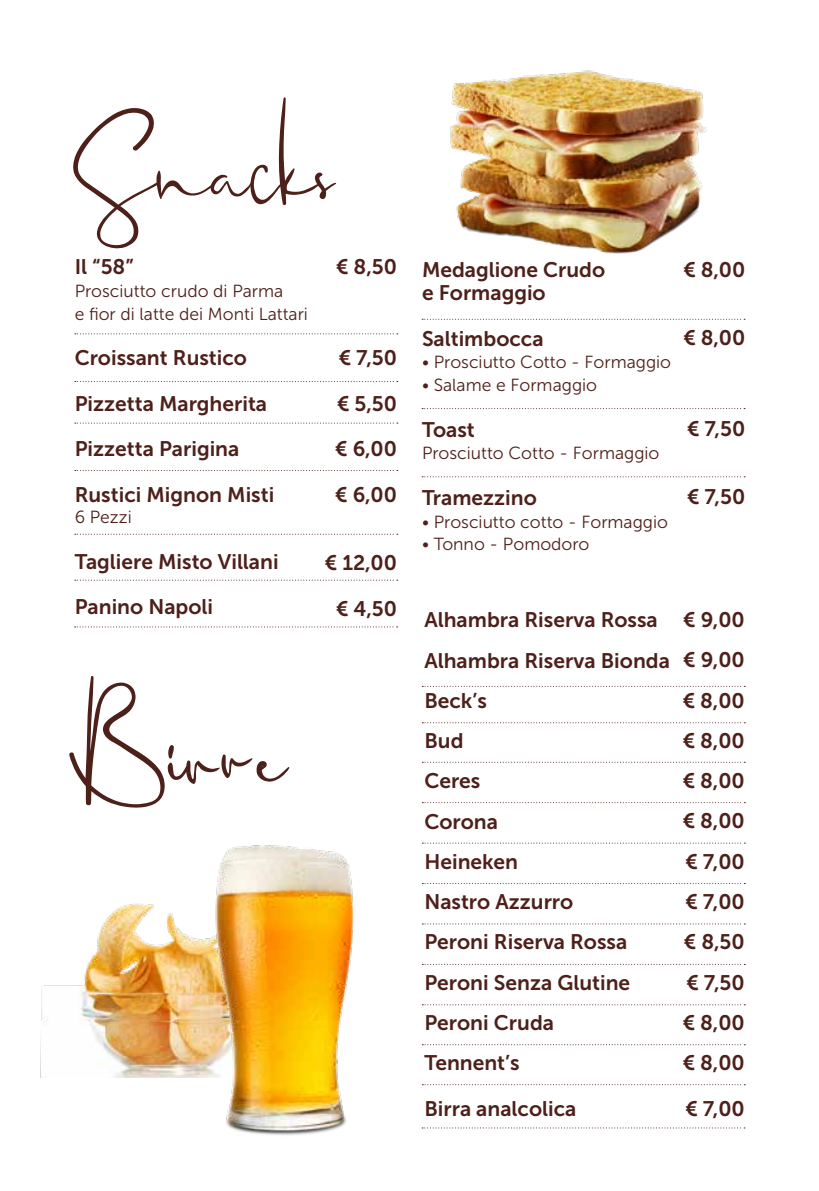
<style>
.page{position:relative;width:819px;height:1191px;background:#fff}
.page>*{position:absolute;margin:0;border:0;box-sizing:border-box;transform-origin:0 0}
.t1{font:210px "Jaceline";color:#4e201a}
.t2{font:21px/40.2px "Museo Sans 700";color:#4e201a}
.t3{font:17.5px/22.8px "Museo Sans 300";color:#4e201a}
</style>
<div class="page">
<img style="left:450px;top:70px;width:257px;height:184px">
<img style="left:40px;top:903px;width:126px;height:174px">
<svg style="left:75px;top:422px;width:323px;height:1px"></svg>
<svg style="left:75px;top:470px;width:323px;height:1px"></svg>
<svg style="left:75px;top:534px;width:323px;height:1px"></svg>
<svg style="left:75px;top:333px;width:323px;height:1px"></svg>
<svg style="left:75px;top:381px;width:323px;height:1px"></svg>
<svg style="left:422px;top:319px;width:323px;height:1px"></svg>
<img style="left:166px;top:845px;width:188px;height:290px">
<svg style="left:422px;top:686px;width:323px;height:1px"></svg>
<svg style="left:422px;top:722px;width:323px;height:1px"></svg>
<svg style="left:422px;top:762px;width:323px;height:1px"></svg>
<svg style="left:422px;top:802px;width:323px;height:1px"></svg>
<svg style="left:422px;top:842px;width:323px;height:1px"></svg>
<svg style="left:422px;top:923px;width:323px;height:1px"></svg>
<svg style="left:422px;top:964px;width:323px;height:1px"></svg>
<svg style="left:422px;top:1004px;width:323px;height:1px"></svg>
<svg style="left:422px;top:1044px;width:323px;height:1px"></svg>
<svg style="left:422px;top:883px;width:323px;height:1px"></svg>
<svg style="left:422px;top:408px;width:323px;height:1px"></svg>
<svg style="left:75px;top:580px;width:323px;height:1px"></svg>
<svg style="left:75px;top:626px;width:322px;height:1px"></svg>
<svg style="left:422px;top:476px;width:323px;height:1px"></svg>
<svg style="left:422px;top:1084px;width:323px;height:1px"></svg>
<svg style="left:422px;top:1127px;width:323px;height:1px"></svg>
<h1 class="t1" style="left:76px;top:74px;width:260px">Snacks</h1>
<p class="t2" style="left:75px;top:247px;width:61px">Il “58”</p>
<p class="t3" style="left:75px;top:280px;width:235px">Prosciutto crudo di Parma<br>e fior di latte dei Monti Lattari</p>
<p class="t2" style="left:75px;top:335px;width:201px;line-height:45.5px">Croissant Rustico<br>Pizzetta Margherita<br>Pizzetta Parigina<br>Rustici Mignon Misti</p>
<p class="t3" style="left:75px;top:506px;width:59px">6 Pezzi</p>
<p class="t2" style="left:75px;top:538px;width:205px;line-height:45.5px">Tagliere Misto Villani<br>Panino Napoli</p>
<p class="t2" style="left:336px;top:247px;width:62px">€ 8,50</p>
<p class="t2" style="left:335px;top:335px;width:63px;line-height:45.5px;text-align:justify">€ 7,50 € 5,50 € 6,00 € 6,00</p>
<p class="t2" style="left:325px;top:540px;width:74px;line-height:45.5px;text-align:center">€ 12,00 € 4,50</p>
<h1 class="t1" style="left:87px;top:658px;width:202px">Birre</h1>
<p class="t2" style="left:422px;top:259px;width:185px;line-height:22.8px">Medaglione Crudo e Formaggio</p>
<p class="t2" style="left:422px;top:318px;width:123px">Saltimbocca</p>
<p class="t3" style="left:422px;top:351px;width:251px">• Prosciutto Cotto - Formaggio</p>
<p class="t3" style="left:422px;top:374px;width:177px">• Salame e Formaggio</p>
<p class="t2" style="left:422px;top:409px;width:54px">Toast</p>
<p class="t3" style="left:422px;top:442px;width:239px">Prosciutto Cotto - Formaggio</p>
<p class="t2" style="left:422px;top:477px;width:116px">Tramezzino</p>
<p class="t3" style="left:422px;top:510px;width:247px">• Prosciutto cotto - Formaggio</p>
<p class="t3" style="left:422px;top:533px;width:169px">• Tonno - Pomodoro</p>
<p class="t2" style="left:683px;top:249px;width:63px">€ 8,00</p>
<p class="t2" style="left:683px;top:317px;width:63px">€ 8,00</p>
<p class="t2" style="left:687px;top:408px;width:60px">€ 7,50</p>
<p class="t2" style="left:687px;top:477px;width:60px">€ 7,50</p>
<p class="t2" style="left:424px;top:600px;width:247px">Alhambra Riserva Rossa<br>Alhambra Riserva Bionda<br>Beck’s<br>Bud<br>Ceres<br>Corona<br>Heineken<br>Nastro Azzurro<br>Peroni Riserva Rossa<br>Peroni Senza Glutine<br>Peroni Cruda<br>Tennent’s</p>
<p class="t2" style="left:424px;top:1088px;width:153px">Birra analcolica</p>
<p class="t2" style="left:682px;top:600px;width:63px;text-align:justify">€ 9,00 € 9,00 € 8,00 € 8,00 € 8,00 € 8,00 € 7,00 € 7,00 € 8,50 € 7,50 € 8,00 € 8,00</p>
<p class="t2" style="left:685px;top:1088px;width:61px">€ 7,00</p>
</div>
